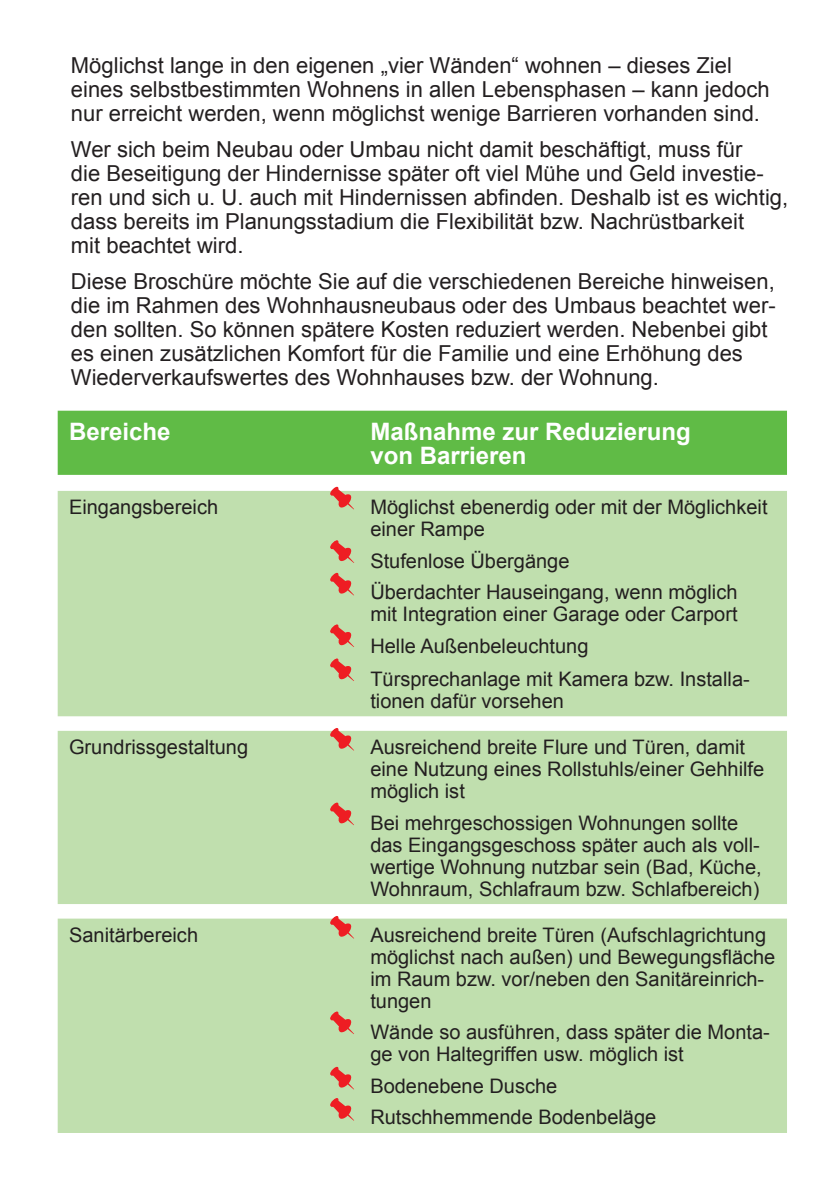
<style>
.page{position:relative;width:840px;height:1191px;background:#fff}
.page>*{position:absolute;margin:0;border:0;box-sizing:border-box;transform-origin:0 0}
.t1{font:700 24px/24px "Arial";color:#fff}
.t2{font:22px/24px "Arial";color:#231f20}
.t3{font:20px/22px "Arial";color:#231f20}
</style>
<div class="page">
<div style="left:58px;top:411px;width:728px;height:64px;background:#60bb46"></div>
<div style="left:58px;top:491px;width:728px;height:642px;background:#c0dfae"></div>
<svg style="left:328px;top:486px;width:26px;height:24px"></svg>
<svg style="left:328px;top:538px;width:26px;height:26px"></svg>
<svg style="left:328px;top:570px;width:26px;height:26px"></svg>
<svg style="left:328px;top:622px;width:26px;height:26px"></svg>
<svg style="left:328px;top:656px;width:26px;height:26px"></svg>
<svg style="left:328px;top:725px;width:26px;height:26px"></svg>
<svg style="left:328px;top:800px;width:26px;height:26px"></svg>
<svg style="left:328px;top:913px;width:26px;height:26px"></svg>
<svg style="left:328px;top:1009px;width:26px;height:26px"></svg>
<svg style="left:328px;top:1064px;width:26px;height:57px"></svg>
<p class="t2" style="left:71px;top:53px;width:662px">Möglichst lange in den eigenen „vier Wänden“ wohnen – dieses Ziel</p>
<p class="t2" style="left:71px;top:77px;width:699px">eines selbstbestimmten Wohnens in allen Lebensphasen – kann jedoch nur erreicht werden, wenn möglichst wenige Barrieren vorhanden sind.</p>
<p class="t2" style="left:71px;top:137px;width:672px">Wer sich beim Neubau oder Umbau nicht damit beschäftigt, muss für</p>
<p class="t2" style="left:71px;top:161px;width:718px">die Beseitigung der Hindernisse später oft viel Mühe und Geld investie&shy;ren und sich u. U. auch mit Hindernissen abfinden. Deshalb ist es wichtig,</p>
<p class="t2" style="left:71px;top:209px;width:674px">dass bereits im Planungsstadium die Flexibilität bzw. Nachrüstbarkeit</p>
<p class="t2" style="left:71px;top:233px;width:174px">mit beachtet wird.</p>
<p class="t2" style="left:71px;top:269px;width:705px;text-align:justify">Diese Broschüre möchte Sie auf die verschiedenen Bereiche hinweisen, die im Rahmen des Wohnhausneubaus oder des Umbaus beachtet wer&shy;den sollten. So können spätere Kosten reduziert werden. Nebenbei gibt</p>
<p class="t2" style="left:71px;top:341px;width:673px">es einen zusätzlichen Komfort für die Familie und eine Erhöhung des</p>
<p class="t2" style="left:71px;top:365px;width:589px">Wiederverkaufswertes des Wohnhauses bzw. der Wohnung.</p>
<p class="t1" style="left:69px;top:420px;width:103px">Bereiche</p>
<p class="t1" style="left:370px;top:420px;width:322px">Maßnahme zur Reduzierung von Barrieren</p>
<p class="t3" style="left:69px;top:496px;width:150px">Eingangsbereich</p>
<p class="t3" style="left:370px;top:496px;width:398px">Möglichst ebenerdig oder mit der Möglichkeit einer Rampe</p>
<p class="t3" style="left:370px;top:550px;width:200px">Stufenlose Übergänge</p>
<p class="t3" style="left:370px;top:581px;width:368px">Überdachter Hauseingang, wenn möglich</p>
<p class="t3" style="left:370px;top:603px;width:368px">mit Integration einer Garage oder Carport</p>
<p class="t3" style="left:370px;top:635px;width:219px">Helle Außenbeleuchtung</p>
<p class="t3" style="left:370px;top:668px;width:381px">Türsprechanlage mit Kamera bzw. Installa&shy;tionen dafür vorsehen</p>
<p class="t3" style="left:69px;top:736px;width:180px">Grundrissgestaltung</p>
<p class="t3" style="left:370px;top:736px;width:395px">Ausreichend breite Flure und Türen, damit eine Nutzung eines Rollstuhls/einer Gehhilfe möglich ist</p>
<p class="t3" style="left:370px;top:811px;width:369px">Bei mehrgeschossigen Wohnungen sollte</p>
<p class="t3" style="left:370px;top:833px;width:392px;text-align:justify">das Eingangsgeschoss später auch als voll&shy;wertige Wohnung nutzbar sein (Bad, Küche, Wohnraum, Schlafraum bzw. Schlafbereich)</p>
<p class="t3" style="left:69px;top:924px;width:130px">Sanitärbereich</p>
<p class="t3" style="left:370px;top:924px;width:406px">Ausreichend breite Türen (Aufschlagrichtung möglichst nach außen) und Bewegungsfläche im Raum bzw. vor/neben den Sanitäreinrich&shy;tungen</p>
<p class="t3" style="left:370px;top:1021px;width:401px">Wände so ausführen, dass später die Monta&shy;ge von Haltegriffen usw. möglich ist</p>
<p class="t3" style="left:370px;top:1075px;width:188px">Bodenebene Dusche</p>
<p class="t3" style="left:370px;top:1106px;width:287px">Rutschhemmende Bodenbeläge</p>
</div>
